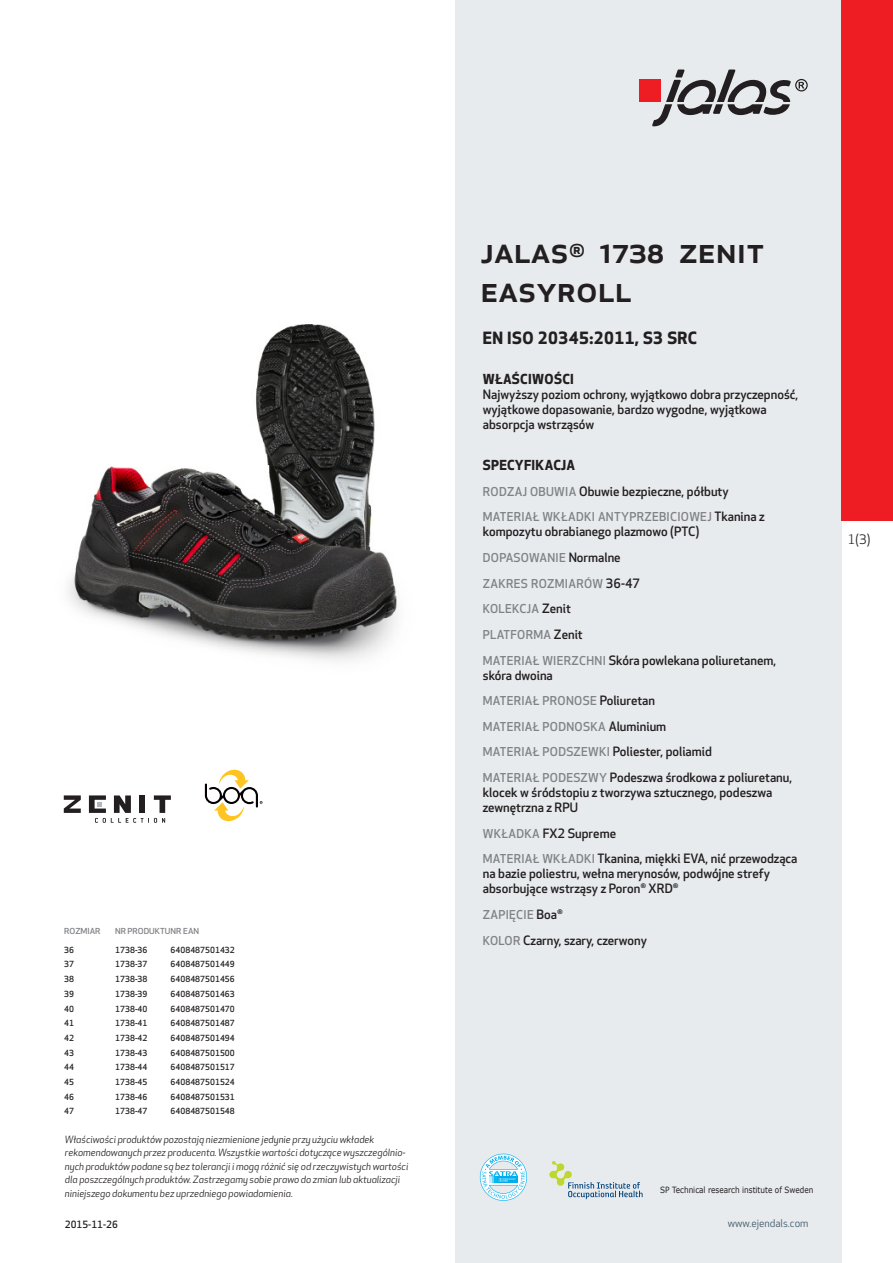
<style>
.page{position:relative;width:893px;height:1263px;background:#fff}
.page>*{position:absolute;margin:0;border:0;box-sizing:border-box;transform-origin:0 0}
.prodname{font:500 36px/39px "Apex New";color:#231f20}
.Funktion_body{font:700 16.5px "Apex New";letter-spacing:.025em;color:#231f20}
.Funktion_body-2{font:700 13.5px "Apex New";letter-spacing:.025em;color:#231f20}
.t1{font:12.75px "Apex New";color:#231f20}
.Funktion_body-3{font:500 12.6px/15px "Apex New";color:#231f20}
.Funktion_body-4{font:500 12px "Apex New";letter-spacing:.025em;color:#808285}
.t2{font:10.5px "Apex New";color:#405968}
.t3{font:italic 9.75px/13.5px "Apex New";color:#231f20}
.Sidfot_datum{font:500 9.75px "Apex New";color:#231f20}
.t4{font:8.55px "Verdana";color:#231f20;scale:.85 1}
.ArticleTable_body{font:500 8.25px "Apex New";color:#231f20}
.ArticeTable_header{font:500 8.1px "Apex New";color:#808285;scale:1.06 1}
.s1{font-size:12px;color:#808285}
.s2{font-size:12.6px;color:#231f20}
</style>
<div class="page">
<div style="left:455px;top:0;width:387px;height:1263px;background:#e8ebee"></div>
<svg style="left:549px;top:1161px;width:94px;height:38px"></svg>
<svg style="left:480px;top:1154px;width:47px;height:47px"></svg>
<div style="left:639px;top:80px;width:22px;height:22px;background:#ee1d23"></div>
<svg style="left:652px;top:70px;width:156px;height:56px"></svg>
<div style="left:842px;top:0;width:51px;height:520px;background:#ee1d23"></div>
<img style="left:68px;top:324px;width:331px;height:338px">
<svg style="left:64px;top:795px;width:17px;height:18px"></svg>
<svg style="left:89px;top:795px;width:82px;height:28px"></svg>
<svg style="left:205px;top:770px;width:58px;height:51px"></svg>
<p class="ArticeTable_header" style="left:64px;top:925px;width:36px">ROZMIAR</p>
<p class="ArticeTable_header" style="left:115px;top:925px;width:81px">NR PRODUKTUNR EAN</p>
<p class="ArticleTable_body" style="left:64px;top:944px;width:11px">36</p>
<p class="ArticleTable_body" style="left:115px;top:944px;width:34px">1738-36</p>
<p class="ArticleTable_body" style="left:171px;top:944px;width:66px">6408487501432</p>
<p class="ArticleTable_body" style="left:64px;top:959px;width:11px">37</p>
<p class="ArticleTable_body" style="left:115px;top:959px;width:34px">1738-37</p>
<p class="ArticleTable_body" style="left:171px;top:959px;width:66px">6408487501449</p>
<p class="ArticleTable_body" style="left:64px;top:973px;width:11px">38</p>
<p class="ArticleTable_body" style="left:115px;top:973px;width:34px">1738-38</p>
<p class="ArticleTable_body" style="left:171px;top:973px;width:66px">6408487501456</p>
<p class="ArticleTable_body" style="left:64px;top:988px;width:11px">39</p>
<p class="ArticleTable_body" style="left:115px;top:988px;width:34px">1738-39</p>
<p class="ArticleTable_body" style="left:171px;top:988px;width:66px">6408487501463</p>
<p class="ArticleTable_body" style="left:64px;top:1003px;width:11px">40</p>
<p class="ArticleTable_body" style="left:115px;top:1003px;width:34px">1738-40</p>
<p class="ArticleTable_body" style="left:171px;top:1003px;width:66px">6408487501470</p>
<p class="ArticleTable_body" style="left:64px;top:1018px;width:11px">41</p>
<p class="ArticleTable_body" style="left:115px;top:1018px;width:34px">1738-41</p>
<p class="ArticleTable_body" style="left:171px;top:1018px;width:66px">6408487501487</p>
<p class="ArticleTable_body" style="left:64px;top:1032px;width:11px">42</p>
<p class="ArticleTable_body" style="left:115px;top:1032px;width:34px">1738-42</p>
<p class="ArticleTable_body" style="left:171px;top:1032px;width:66px">6408487501494</p>
<p class="ArticleTable_body" style="left:64px;top:1047px;width:11px">43</p>
<p class="ArticleTable_body" style="left:115px;top:1047px;width:34px">1738-43</p>
<p class="ArticleTable_body" style="left:171px;top:1047px;width:66px">6408487501500</p>
<p class="ArticleTable_body" style="left:64px;top:1062px;width:11px">44</p>
<p class="ArticleTable_body" style="left:115px;top:1062px;width:34px">1738-44</p>
<p class="ArticleTable_body" style="left:171px;top:1062px;width:66px">6408487501517</p>
<p class="ArticleTable_body" style="left:64px;top:1076px;width:11px">45</p>
<p class="ArticleTable_body" style="left:115px;top:1076px;width:34px">1738-45</p>
<p class="ArticleTable_body" style="left:171px;top:1076px;width:66px">6408487501524</p>
<p class="ArticleTable_body" style="left:64px;top:1091px;width:11px">46</p>
<p class="ArticleTable_body" style="left:115px;top:1091px;width:34px">1738-46</p>
<p class="ArticleTable_body" style="left:171px;top:1091px;width:66px">6408487501531</p>
<p class="ArticleTable_body" style="left:64px;top:1106px;width:11px">47</p>
<p class="ArticleTable_body" style="left:115px;top:1106px;width:34px">1738-47</p>
<p class="ArticleTable_body" style="left:171px;top:1106px;width:66px">6408487501548</p>
<p class="t3" style="left:65px;top:1132px;width:345px">Właściwości produktów pozostają niezmienione jedynie przy użyciu wkładek rekomendowanych przez producenta. Wszystkie wartości dotyczące wyszczególnio&shy;nych produktów podane są bez tolerancji i mogą różnić się od rzeczywistych wartości dla poszczególnych produktów. Zastrzegamy sobie prawo do zmian lub aktualizacji niniejszego dokumentu bez uprzedniego powiadomienia.</p>
<p class="Sidfot_datum" style="left:65px;top:1218px;width:54px">2015-11-26</p>
<p class="prodname" style="left:480px;top:230px;width:285px">JALAS<sup>®</sup> 1738 Zenit<br>Easyroll</p>
<p class="Funktion_body" style="left:483px;top:326px;width:216px">EN ISO 20345:2011, S3 SRC</p>
<p class="Funktion_body-2" style="left:483px;top:370px;width:93px">WŁAŚCIWOŚCI</p>
<p class="Funktion_body-3" style="left:483px;top:387px;width:317px">Najwyższy poziom ochrony, wyjątkowo dobra przyczepność, wyjątkowe dopasowanie, bardzo wygodne, wyjątkowa absorpcja wstrząsów</p>
<p class="Funktion_body-2" style="left:483px;top:455px;width:94px">SPECYFIKACJA</p>
<p class="Funktion_body-3" style="left:483px;top:483px;width:247px"><span class="s1">RODZAJ OBUWIA</span> Obuwie bezpieczne, półbuty</p>
<p class="Funktion_body-4" style="left:483px;top:509px;width:283px">MATERIAŁ WKŁADKI ANTYPRZEBICIOWEJ <span class="s2">Tkanina z</span></p>
<p class="Funktion_body-3" style="left:483px;top:524px;width:218px">kompozytu obrabianego plazmowo (PTC)</p>
<p class="Funktion_body-4" style="left:483px;top:550px;width:139px">DOPASOWANIE <span class="s2">Normalne</span></p>
<p class="Funktion_body-4" style="left:483px;top:575px;width:159px">ZAKRES ROZMIARÓW <span class="s2">36-47</span></p>
<p class="Funktion_body-4" style="left:483px;top:601px;width:89px">KOLEKCJA <span class="s2">Zenit</span></p>
<p class="Funktion_body-4" style="left:483px;top:626px;width:101px">PLATFORMA <span class="s2">Zenit</span></p>
<p class="Funktion_body-3" style="left:483px;top:652px;width:295px"><span class="s1">MATERIAŁ WIERZCHNI</span> Skóra powlekana poliuretanem, skóra dwoina</p>
<p class="Funktion_body-4" style="left:483px;top:693px;width:174px">MATERIAŁ PRONOSE <span class="s2">Poliuretan</span></p>
<p class="Funktion_body-4" style="left:483px;top:718px;width:185px">MATERIAŁ PODNOSKA <span class="s2">Aluminium</span></p>
<p class="Funktion_body-3" style="left:483px;top:744px;width:231px"><span class="s1">MATERIAŁ PODSZEWKI</span> Poliester, poliamid</p>
<p class="Funktion_body-3" style="left:483px;top:770px;width:311px"><span class="s1">MATERIAŁ PODESZWY</span> Podeszwa środkowa z poliuretanu, klocek w śródstopiu z tworzywa sztucznego, podeszwa zewnętrzna z RPU</p>
<p class="Funktion_body-3" style="left:483px;top:825px;width:135px"><span class="s1">WKŁADKA</span> FX2 Supreme</p>
<p class="Funktion_body-3" style="left:483px;top:851px;width:316px"><span class="s1">MATERIAŁ WKŁADKI</span> Tkanina, miękki EVA, nić przewodząca na bazie poliestru, wełna merynosów, podwójne strefy absorbujące wstrząsy z Poron<sup>®</sup> XRD<sup>®</sup></p>
<p class="Funktion_body-4" style="left:483px;top:906px;width:82px">ZAPIĘCIE <span class="s2">Boa</span><sup>®</sup></p>
<p class="Funktion_body-3" style="left:483px;top:932px;width:166px"><span class="s1">KOLOR</span> Czarny, szary, czerwony</p>
<p class="t1" style="left:848px;top:531px;width:24px">1(3)</p>
<p class="t4" style="left:660px;top:1184px;width:182px">SP Technical research institute of Sweden</p>
<p class="t2" style="left:728px;top:1217px;width:82px">www.ejendals.com</p>
</div>
